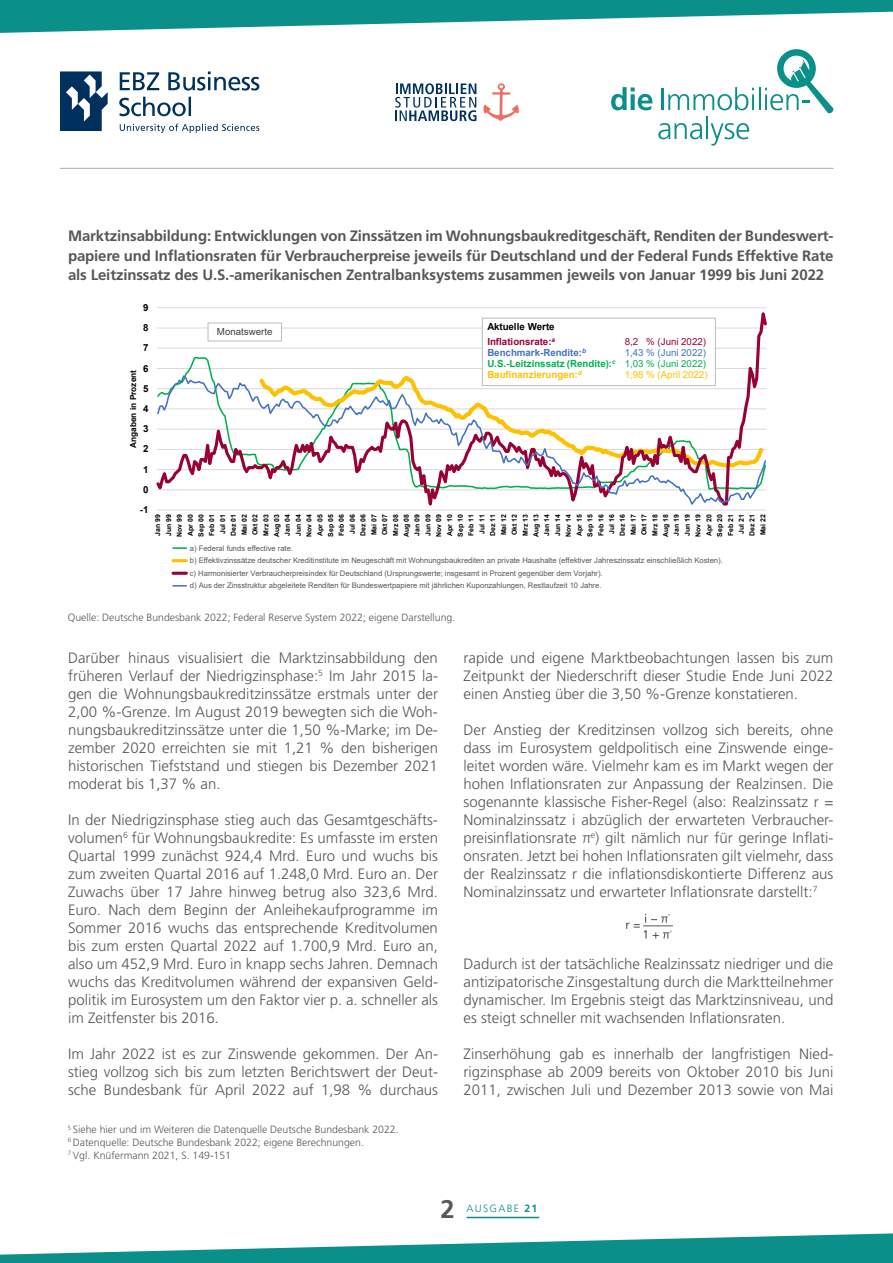
<style>
.page{position:relative;width:893px;height:1263px;background:#fff}
.page>*{position:absolute;margin:0;border:0;box-sizing:border-box;transform-origin:0 0}
.t1{font:700 25.5px "Frutiger LT Pro";color:#575756}
.t2{font:300 15px/18px "Frutiger LT Std";color:#575756;text-align:justify}
.t3{font:700 15px/19.5px "Frutiger LT Pro";letter-spacing:-.01em;color:#575756;text-align:justify}
.t4{font:300 10.5px/12.6px "Frutiger LT Std";color:#575756}
.t5{font:300 10.5px "Frutiger LT Std";letter-spacing:.12em;color:#0b8f89}
.t6{font:700 9.75px/11.1px "Arial";color:#00b050;text-align:justify}
.t7{font:700 9.75px/15.3px "Arial";color:#903}
.t8{font:700 9.75px "Arial";color:#4472c4}
.t9{font:9.75px "Arial";color:#ffc000}
.t10{font:9.75px "Arial";color:#903}
.t11{font:700 9.75px "Arial";color:#000}
.t12{font:9.75px "Arial";color:#404040}
.t13{font:700 8.25px "Arial";color:#000}
.t14{font:7.65px/12.6px "Arial";color:#595959}
.t15{font:700 6.9px/10.8px "Arial";color:#000;text-align:center}
.s1{color:#000}
.s2{font-weight:400;color:#4472c4}
.s3{font-weight:400}
.s4{color:#ffc000}
.s5{font-family:"Frutiger LT Pro";font-weight:700}
</style>
<div class="page">
<svg style="left:119px;top:97px;width:72px;height:19px"></svg>
<svg style="left:120px;top:71px;width:139px;height:20px"></svg>
<svg style="left:120px;top:124px;width:139px;height:9px"></svg>
<svg style="left:60px;top:71px;width:48px;height:60px"></svg>
<hr style="left:60px;top:168px;width:773px;height:1px;background:#ada9a7">
<svg style="left:0;top:0;width:893px;height:33px"></svg>
<svg style="left:0;top:1233px;width:893px;height:30px"></svg>
<hr style="left:467px;top:1217px;width:72px;height:1px;background:#0b8f89">
<svg style="left:611px;top:87px;width:41px;height:23px"></svg>
<hr style="left:662px;top:89px;width:2px;height:21px;background:#0b8f89">
<svg style="left:668px;top:87px;width:86px;height:23px"></svg>
<hr style="left:758px;top:87px;width:2px;height:23px;background:#0b8f89">
<svg style="left:765px;top:49px;width:69px;height:65px"></svg>
<svg style="left:658px;top:123px;width:44px;height:16px"></svg>
<hr style="left:706px;top:116px;width:2px;height:23px;background:#0b8f89">
<svg style="left:711px;top:123px;width:38px;height:23px"></svg>
<hr style="left:157px;top:510px;width:609px;height:1px;background:#d9d9d9">
<hr style="left:157px;top:307px;width:609px;height:1px;background:#d9d9d9">
<svg style="left:157px;top:312px;width:610px;height:198px"></svg>
<svg style="left:157px;top:373px;width:610px;height:134px"></svg>
<svg style="left:173px;top:547px;width:13px;height:2px"></svg>
<svg style="left:173px;top:559px;width:13px;height:3px"></svg>
<svg style="left:173px;top:572px;width:13px;height:3px"></svg>
<svg style="left:173px;top:585px;width:13px;height:2px"></svg>
<div style="left:208px;top:323px;width:73px;height:18px;background:#fff"></div>
<div style="left:208px;top:323px;width:74px;height:18px;border:1px solid #bcbcbc"></div>
<div style="left:482px;top:318px;width:233px;height:68px;background:#fff"></div>
<div style="left:482px;top:318px;width:234px;height:68px;border:1px solid #bcbcbc"></div>
<hr style="left:643px;top:925px;width:30px;height:1px;background:#575756">
<svg style="left:626px;top:914px;width:45px;height:24px"></svg>
<svg style="left:483px;top:83px;width:36px;height:38px"></svg>
<svg style="left:395px;top:83px;width:81px;height:38px"></svg>
<p class="t3" style="left:68px;top:226px;width:767px">Marktzinsabbildung: Entwicklungen von Zinssätzen im Wohnungsbaukreditgeschäft, Renditen der Bundeswert&shy;papiere und Inflationsraten für Verbraucherpreise jeweils für Deutschland und der Federal Funds Effektive Rate als Leitzinssatz des U.S.-amerikanischen Zentralbanksystems zusammen jeweils von Januar 1999 bis Juni 2022</p>
<p class="t11" style="left:143px;top:300px;width:7px">9</p>
<p class="t11" style="left:143px;top:321px;width:7px">8</p>
<p class="t11" style="left:143px;top:341px;width:7px">7</p>
<p class="t11" style="left:143px;top:361px;width:7px">6</p>
<p class="t13" style="left:127px;top:448px;width:79px;rotate:-90deg">Angaben in Prozent</p>
<p class="t11" style="left:143px;top:381px;width:7px">5</p>
<p class="t11" style="left:143px;top:402px;width:7px">4</p>
<p class="t11" style="left:143px;top:422px;width:7px">3</p>
<p class="t11" style="left:143px;top:442px;width:7px">2</p>
<p class="t11" style="left:143px;top:462px;width:7px">1</p>
<p class="t11" style="left:143px;top:483px;width:7px">0</p>
<p class="t12" style="left:217px;top:325px;width:57px">Monatswerte</p>
<p class="t7" style="left:487px;top:319px;width:69px"><span class="s1">Aktuelle Werte<br></span>Inflationsrate:<sup>a</sup></p>
<p class="t10" style="left:625px;top:335px;width:83px">8,2 % (Juni 2022)</p>
<p class="t8" style="left:487px;top:346px;width:100px">Benchmark-Rendite:<sup>b</sup></p>
<p class="t6" style="left:487px;top:347px;width:220px;text-indent:137px"><span class="s2">1,43 % (Juni 2022)<br></span>U.S.-Leitzinssatz (Rendite):<sup>c</sup> <span class="s3">1,03 % (Juni 2022)<br></span><span class="s4">Baufinanzierungen:</span><sup>d</sup></p>
<p class="t9" style="left:625px;top:368px;width:84px">1,98 % (April 2022)</p>
<p class="t11" style="left:140px;top:503px;width:10px">-1</p>
<p class="t15" style="left:153px;top:537px;width:25px;rotate:-90deg">Jan 99<br>Jun 99<br>Nov 99<br>Apr 00<br>Sep 00<br>Feb 01<br>Jul 01<br>Dez 01<br>Mai 02<br>Okt 02<br>Mrz 03<br>Aug 03<br>Jan 04<br>Jun 04<br>Nov 04<br>Apr 05<br>Sep 05<br>Feb 06<br>Jul 06<br>Dez 06<br>Mai 07<br>Okt 07<br>Mrz 08<br>Aug 08<br>Jan 09<br>Jun 09<br>Nov 09<br>Apr 10<br>Sep 10<br>Feb 11<br>Jul 11<br>Dez 11<br>Mai 12<br>Okt 12<br>Mrz 13<br>Aug 13<br>Jan 14<br>Jun 14<br>Nov 14<br>Apr 15<br>Sep 15<br>Feb 16<br>Jul 16<br>Dez 16<br>Mai 17<br>Okt 17<br>Mrz 18<br>Aug 18<br>Jan 19<br>Jun 19<br>Nov 19<br>Apr 20<br>Sep 20<br>Feb 21<br>Jul 21<br>Dez 21<br>Mai 22</p>
<p class="t14" style="left:190px;top:541px;width:535px">a) Federal funds effective rate.<br>b) Effektivzinssätze deutscher Kreditinstitute im Neugeschäft mit Wohnungsbaukrediten an private Haushalte (effektiver Jahreszinssatz einschließlich Kosten). c) Harmonisierter Verbraucherpreisindex für Deutschland (Ursprungswerte; insgesamt in Prozent gegenüber dem Vorjahr).<br>d) Aus der Zinsstruktur abgeleitete Renditen für Bundeswertpapiere mit jährlichen Kuponzahlungen, Restlaufzeit 10 Jahre.</p>
<p class="t4" style="left:68px;top:611px;width:389px">Quelle: Deutsche Bundesbank 2022; Federal Reserve System 2022; eigene Darstellung.</p>
<p class="t2" style="left:68px;top:649px;width:371px">Darüber hinaus visualisiert die Marktzinsabbildung den früheren Verlauf der Niedrigzinsphase:<sup>5</sup> Im Jahr 2015 la&shy;gen die Wohnungsbaukreditzinssätze erstmals unter der 2,00 %-Grenze. Im August 2019 bewegten sich die Woh&shy;nungsbaukreditzinssätze unter die 1,50 %-Marke; im De&shy;zember 2020 erreichten sie mit 1,21 % den bisherigen historischen Tiefststand und stiegen bis Dezember 2021 moderat bis 1,37 % an.</p>
<p class="t2" style="left:68px;top:811px;width:371px">In der Niedrigzinsphase stieg auch das Gesamtgeschäfts&shy;volumen<sup>6</sup> für Wohnungsbaukredite: Es umfasste im ersten Quartal 1999 zunächst 924,4 Mrd. Euro und wuchs bis zum zweiten Quartal 2016 auf 1.248,0 Mrd. Euro an. Der Zuwachs über 17 Jahre hinweg betrug also 323,6 Mrd.<br>Euro. Nach dem Beginn der Anleihekaufprogramme im Sommer 2016 wuchs das entsprechende Kreditvolumen bis zum ersten Quartal 2022 auf 1.700,9 Mrd. Euro an, also um 452,9 Mrd. Euro in knapp sechs Jahren. Demnach wuchs das Kreditvolumen während der expansiven Geld&shy;politik im Eurosystem um den Faktor vier p. a. schneller als im Zeitfenster bis 2016.</p>
<p class="t2" style="left:68px;top:1045px;width:371px">Im Jahr 2022 ist es zur Zinswende gekommen. Der An&shy;stieg vollzog sich bis zum letzten Berichtswert der Deut&shy;sche Bundesbank für April 2022 auf 1,98 % durchaus</p>
<p class="t4" style="left:68px;top:1123px;width:332px"><sup>5</sup> Siehe hier und im Weiteren die Datenquelle Deutsche Bundesbank 2022.<br><sup>6</sup> Datenquelle: Deutsche Bundesbank 2022; eigene Berechnungen.<br><sup>7</sup> Vgl. Knüfermann 2021, S. 149-151</p>
<p class="t2" style="left:463px;top:649px;width:371px">rapide und eigene Marktbeobachtungen lassen bis zum Zeitpunkt der Niederschrift dieser Studie Ende Juni 2022 einen Anstieg über die 3,50 %-Grenze konstatieren.</p>
<p class="t2" style="left:463px;top:721px;width:371px">Der Anstieg der Kreditzinsen vollzog sich bereits, ohne dass im Eurosystem geldpolitisch eine Zinswende einge&shy;leitet worden wäre. Vielmehr kam es im Markt wegen der hohen Inflationsraten zur Anpassung der Realzinsen. Die sogenannte klassische Fisher-Regel (also: Realzinssatz r = Nominalzinssatz i abzüglich der erwarteten Verbraucher&shy;preisinflationsrate π<sup>e</sup>) gilt nämlich nur für geringe Inflati&shy;onsraten. Jetzt bei hohen Inflationsraten gilt vielmehr, dass der Realzinssatz r die inflationsdiskontierte Differenz aus Nominalzinssatz und erwarteter Inflationsrate darstellt:<sup>7</sup></p>
<p class="t2" style="left:463px;top:955px;width:371px">Dadurch ist der tatsächliche Realzinssatz niedriger und die antizipatorische Zinsgestaltung durch die Marktteilnehmer dynamischer. Im Ergebnis steigt das Marktzinsniveau, und es steigt schneller mit wachsenden Inflationsraten.</p>
<p class="t2" style="left:463px;top:1045px;width:371px">Zinserhöhung gab es innerhalb der langfristigen Nied&shy;rigzinsphase ab 2009 bereits von Oktober 2010 bis Juni 2011, zwischen Juli und Dezember 2013 sowie von Mai</p>
<h1 class="t1" style="left:440px;top:1194px;width:16px">2</h1>
<p class="t5" style="left:467px;top:1203px;width:72px">AUSGABE <span class="s5">21</span></p>
</div>
